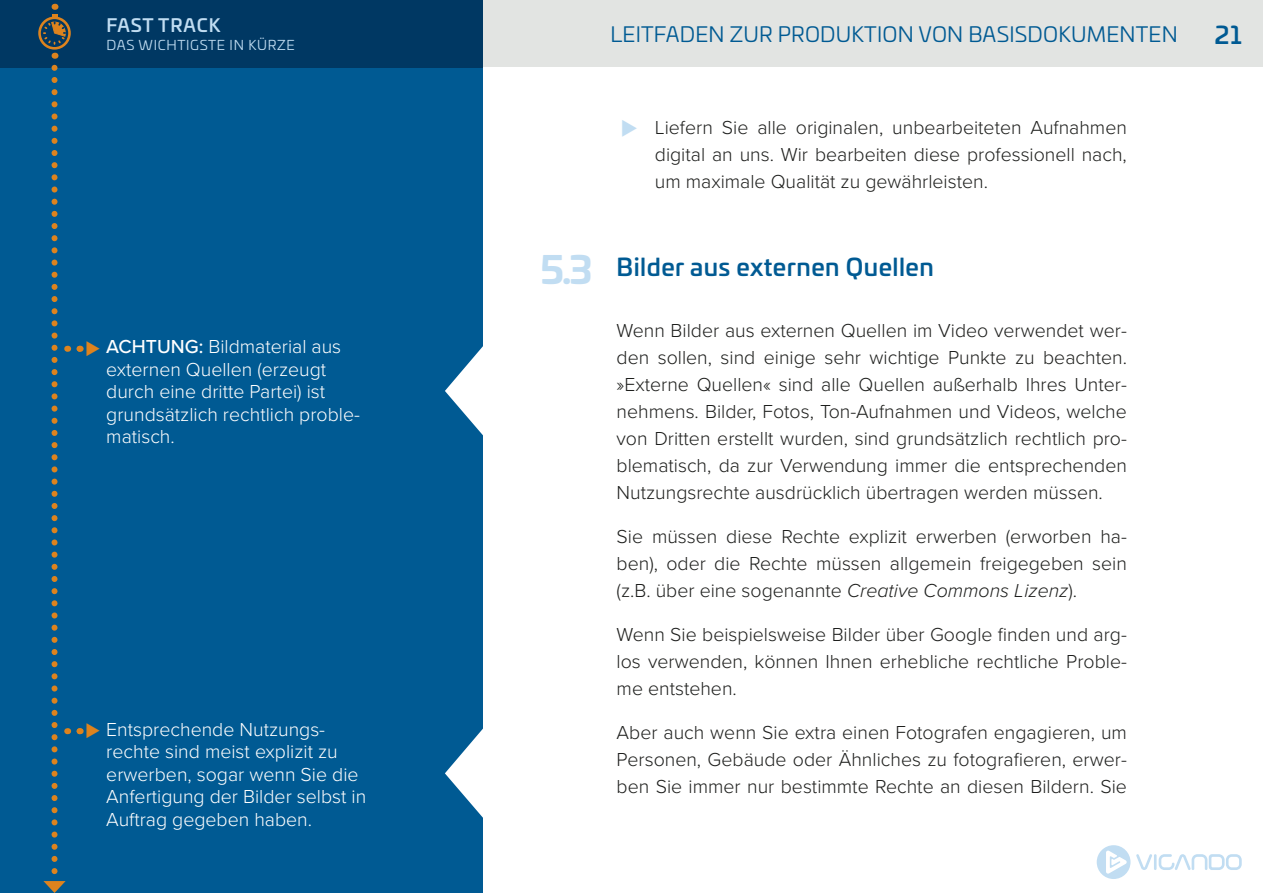
<style>
.page{position:relative;width:1263px;height:893px;background:#fff}
.page>*{position:absolute;margin:0;border:0;box-sizing:border-box;transform-origin:0 0}
.t1{font:500 24px "Univia Pro";letter-spacing:.02em;color:#005a93}
.t2{font:21px "Univia Pro";letter-spacing:.01em;color:#005a93}
.Paragraph{font:300 19.5px/27px "Proxima Nova";color:#1e1f1d;text-align:justify}
.t3{font:300 19.5px/22.5px "Proxima Nova";color:#fff}
.t4{font:500 18px "Univia Pro";letter-spacing:.05em;color:#c1ddf2}
.t5{font:13.5px "Univia Pro";letter-spacing:.05em;color:#c1ddf2}
.s1{font-weight:500}
.s2{font-weight:700;font-size:37.5px;color:#c1ddf2}
.s3{font-style:italic}
</style>
<div class="page">
<div style="left:482px;top:0;width:781px;height:68px;background:#e2e4e2"></div>
<div style="left:0;top:0;width:482px;height:893px;background:#005a93"></div>
<div style="left:0;top:0;width:482px;height:68px;background:#003863"></div>
<div style="left:38px;top:17px;width:33px;height:33px;border:3px solid #dd831e;border-radius:50%"></div>
<svg style="left:42px;top:3px;width:25px;height:43px"></svg>
<svg style="left:1136px;top:854px;width:106px;height:16px"></svg>
<svg style="left:1097px;top:845px;width:33px;height:34px"></svg>
<svg style="left:445px;top:345px;width:38px;height:91px"></svg>
<svg style="left:43px;top:68px;width:38px;height:825px"></svg>
<svg style="left:445px;top:727px;width:38px;height:92px"></svg>
<p class="t4" style="left:106px;top:11px;width:116px">FAST TRACK</p>
<p class="t5" style="left:106px;top:35px;width:190px">DAS WICHTIGSTE IN KÜRZE</p>
<p class="t3" style="left:106px;top:335px;width:255px"><span class="s1">ACHTUNG:</span> Bildmaterial aus externen Quellen (erzeugt durch eine dritte Partei) ist grundsätzlich rechtlich proble&shy;matisch.</p>
<p class="t3" style="left:106px;top:717px;width:261px">Entsprechende Nutzungs&shy;rechte sind meist explizit zu erwerben, sogar wenn Sie die<br>Anfertigung der Bilder selbst in<br>Auftrag gegeben haben.</p>
<p class="t2" style="left:610px;top:19px;width:569px">LEITFADEN ZUR PRODUKTION VON BASISDOKUMENTEN</p>
<p class="t1" style="left:1215px;top:16px;width:28px">21</p>
<p class="Paragraph" style="left:655px;top:113px;width:473px">Liefern Sie alle originalen, unbearbeiteten Aufnahmen digital an uns. Wir bearbeiten diese professionell nach, um maximale Qualität zu gewährleisten.</p>
<p class="t1" style="left:540px;top:249px;width:395px"><span class="s2">5.3</span> Bilder aus externen Quellen</p>
<p class="Paragraph" style="left:617px;top:316px;width:512px">Wenn Bilder aus externen Quellen im Video verwendet wer&shy;den sollen, sind einige sehr wichtige Punkte zu beachten. »Externe Quellen« sind alle Quellen außerhalb Ihres Unter&shy;nehmens. Bilder, Fotos, Ton-Aufnahmen und Videos, welche von Dritten erstellt wurden, sind grundsätzlich rechtlich pro&shy;blematisch, da zur Verwendung immer die entsprechenden Nutzungsrechte ausdrücklich übertragen werden müssen.</p>
<p class="Paragraph" style="left:617px;top:522px;width:512px">Sie müssen diese Rechte explizit erwerben (erworben ha&shy;ben), oder die Rechte müssen allgemein freigegeben sein (z.B. über eine sogenannte <span class="s3">Creative Commons Lizenz</span>).</p>
<p class="Paragraph" style="left:617px;top:620px;width:512px">Wenn Sie beispielsweise Bilder über Google finden und arg&shy;los verwenden, können Ihnen erhebliche rechtliche Proble&shy;me entstehen.</p>
<p class="Paragraph" style="left:617px;top:718px;width:512px">Aber auch wenn Sie extra einen Fotografen engagieren, um Personen, Gebäude oder Ähnliches zu fotografieren, erwer&shy;ben Sie immer nur bestimmte Rechte an diesen Bildern. Sie</p>
</div>
